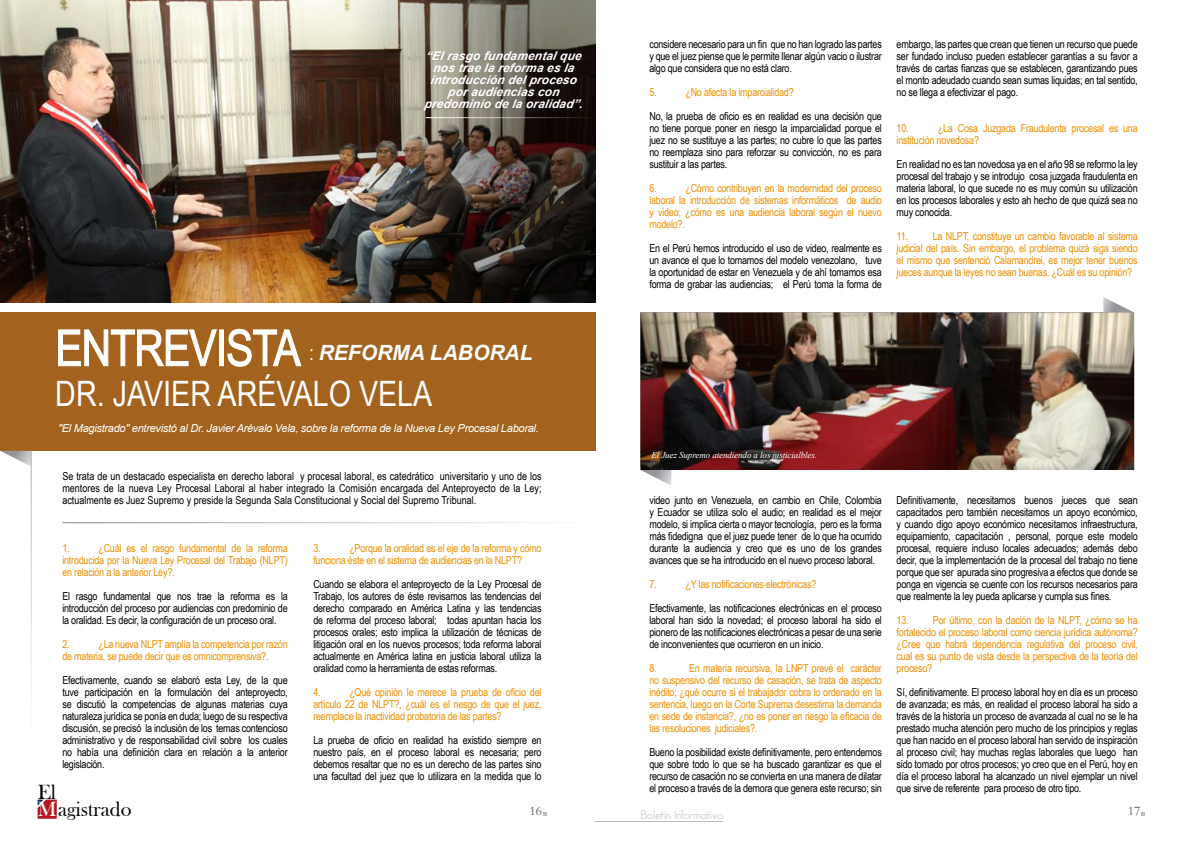
<style>
.page{position:relative;width:1191px;height:842px;background:#fff}
.page>*{position:absolute;margin:0;border:0;box-sizing:border-box;transform-origin:0 0}
.t1{font:50px "Arial Narrow";letter-spacing:-.02em;color:#fff}
.t2{font:35px "Arial Narrow";color:#fff}
.t3{font:21.1px/17.5px "Bask Old Face";color:#000}
.t4{font:italic 700 21px "Arial";color:#fff}
.t5{font:13px "Bembo Std";color:#58595b}
.t6{font:italic 700 12px/12px "Arial";letter-spacing:.01em;color:#fff;text-align:center}
.t7{font:300 12px "Geosans";color:#babcbe}
.t8{font:11px/12px "Arial Narrow";letter-spacing:-.02em;color:#000;text-align:justify}
.t9{font:11px/12px "Arial Narrow";letter-spacing:-.02em;color:#ed8f03;text-align:justify}
.t10{font:italic 11px "Arial";letter-spacing:-.025em;color:#fff}
.t11{font:italic 9px "Times New Roman";letter-spacing:-.01em;color:#fff}
.s1{font-family:"Arial Narrow";font-weight:400;font-style:normal}
.s2{color:#fff}
</style>
<div class="page">
<svg style="left:543px;top:812px;width:4px;height:3px"></svg>
<svg style="left:1141px;top:812px;width:4px;height:3px"></svg>
<svg style="left:38px;top:799px;width:19px;height:20px"></svg>
<hr style="left:595px;top:821px;width:127px;height:1px;background:#babcbe">
<hr style="left:31px;top:312px;width:1px;height:427px;background:#828487">
<hr style="left:62px;top:522px;width:533px;height:1px;background:#828487">
<div style="left:0;top:313px;width:595px;height:138px;background:#a3631e"></div>
<svg style="left:58px;top:329px;width:159px;height:38px"></svg>
<div style="left:219px;top:329px;width:5px;height:37px;border:1px solid #fff"></div>
<svg style="left:227px;top:328px;width:75px;height:39px"></svg>
<svg style="left:1px;top:451px;width:30px;height:15px"></svg>
<svg style="left:641px;top:470px;width:30px;height:15px"></svg>
<svg style="left:1103px;top:297px;width:31px;height:16px"></svg>
<img style="left:0;top:0;width:313px;height:303px">
<img style="left:313px;top:0;width:282px;height:303px">
<hr style="left:426px;top:117px;width:169px;height:1px;background:#fff">
<img style="left:640px;top:313px;width:494px;height:157px">
<p class="t6" style="left:424px;top:50px;width:163px">“El rasgo fundamental que nos trae la reforma es la introducción del proceso por audiencias con predominio de la oralidad”.</p>
<h1 class="t1" style="left:55px;top:311px;width:247px">ENTREVISTA</h1>
<h2 class="t2" style="left:55px;top:368px;width:379px">DR. JAVIER ARÉVALO VELA</h2>
<h3 class="t4" style="left:309px;top:338px;width:225px"><span class="s1">:</span> REFORMA LABORAL</h3>
<p class="t10" style="left:58px;top:421px;width:482px">"El Magistrado" entrevistó al Dr. Javier Arévalo Vela, sobre la reforma de la Nueva Ley Procesal Laboral.</p>
<p class="t8" style="left:649px;top:38px;width:234px">considere necesario para un fin que no han logrado las partes y que el juez piense que le permite llenar algún vacio o ilustrar algo que considera que no está claro.</p>
<p class="t9" style="left:649px;top:86px;width:9px">5.</p>
<p class="t9" style="left:685px;top:86px;width:110px">¿No afecta la imparcialidad?</p>
<p class="t8" style="left:649px;top:110px;width:234px">No, la prueba de oficio es en realidad es una decisión que no tiene porque poner en riesgo la imparcialidad porque el juez no se sustituye a las partes; no cubre lo que las partes no reemplaza sino para reforzar su convicción, no es para sustituir a las partes.</p>
<p class="t9" style="left:649px;top:182px;width:9px">6.</p>
<p class="t9" style="left:649px;top:182px;width:234px;text-indent:36px">¿Cómo contribuyen en la modernidad del proceso laboral la introducción de sistemas informáticos de audio y video; ¿cómo es una audiencia laboral según el nuevo modelo?.</p>
<p class="t8" style="left:649px;top:242px;width:234px">En el Perú hemos introducido el uso de video, realmente es un avance el que lo tomamos del modelo venezolano, tuve la oportunidad de estar en Venezuela y de ahí tomamos esa forma de grabar las audiencias; el Perú toma la forma de</p>
<p class="t8" style="left:896px;top:38px;width:243px">embargo, las partes que crean que tienen un recurso que puede ser fundado incluso pueden establecer garantías a su favor a través de cartas fianzas que se establecen, garantizando pues el monto adeudado cuando sean sumas liquidas; en tal sentido, no se llega a efectivizar el pago.</p>
<p class="t9" style="left:896px;top:122px;width:14px">10.</p>
<p class="t9" style="left:896px;top:122px;width:243px;text-indent:41px">¿La Cosa Juzgada Fraudulenta procesal es una institución novedosa?</p>
<p class="t8" style="left:896px;top:158px;width:243px">En realidad no es tan novedosa ya en el año 98 se reformo la ley procesal del trabajo y se introdujo cosa juzgada fraudulenta en materia laboral, lo que sucede no es muy común su utilización en los procesos laborales y esto ah hecho de que quizá sea no muy conocida.</p>
<p class="t9" style="left:896px;top:230px;width:243px">11. La NLPT, constituye un cambio favorable al sistema judicial del país. Sin embargo, el problema quizá siga siendo el mismo que sentenció Calamandrei, es mejor tener buenos jueces aunque la leyes no sean buenas. ¿Cuál es su opinión?</p>
<p class="t11" style="left:651px;top:448px;width:167px">El Juez Supremo atendiendo a los justicialbles.</p>
<p class="t8" style="left:62px;top:470px;width:481px">Se trata de un destacado especialista en derecho laboral y procesal laboral, es catedrático universitario y uno de los mentores de la nueva Ley Procesal Laboral al haber integrado la Comisión encargada del Anteproyecto de la Ley; actualmente es Juez Supremo y preside la Segunda Sala Constitucional y Social del Supremo Tribunal.</p>
<p class="t9" style="left:62px;top:542px;width:9px">1.</p>
<p class="t8" style="left:649px;top:494px;width:234px">video junto en Venezuela, en cambio en Chile, Colombia y Ecuador se utiliza solo el audio; en realidad es el mejor modelo, si implica cierta o mayor tecnología, pero es la forma más fidedigna que el juez puede tener de lo que ha ocurrido durante la audiencia y creo que es uno de los grandes avances que se ha introducido en el nuevo proceso laboral.</p>
<p class="t9" style="left:649px;top:578px;width:9px">7.</p>
<p class="t9" style="left:685px;top:578px;width:132px">¿Y las notificaciones electrónicas?</p>
<p class="t8" style="left:649px;top:602px;width:234px">Efectivamente, las notificaciones electrónicas en el proceso laboral han sido la novedad; el proceso laboral ha sido el pionero de las notificaciones electrónicas a pesar de una serie de inconvenientes que ocurrieron en un inicio.</p>
<p class="t9" style="left:649px;top:662px;width:9px">8.</p>
<p class="t8" style="left:896px;top:494px;width:243px">Definitivamente, necesitamos buenos jueces que sean capacitados pero también necesitamos un apoyo económico, y cuando digo apoyo económico necesitamos infraestructura, equipamiento, capacitación , personal, porque este modelo procesal, requiere incluso locales adecuados; además debo decir, que la implementación de la procesal del trabajo no tiene porque que ser apurada sino progresiva a efectos que donde se ponga en vigencia se cuente con los recursos necesarios para que realmente la ley pueda aplicarse y cumpla sus fines.</p>
<p class="t9" style="left:896px;top:614px;width:243px">13. Por último, con la dación de la NLPT, ¿cómo se ha fortalecido el proceso laboral como ciencia jurídica autónoma? ¿Cree que habrá dependencia regulativa del proceso civil, cual es su punto de vista desde la perspectiva de la teoría del proceso?</p>
<p class="t8" style="left:896px;top:686px;width:243px">Sí, definitivamente. El proceso laboral hoy en día es un proceso de avanzada; es más, en realidad el proceso laboral ha sido a través de la historia un proceso de avanzada al cual no se le ha prestado mucha atención pero mucho de los principios y reglas que han nacido en el proceso laboral han servido de inspiración al proceso civil; hay muchas reglas laborales que luego han sido tomado por otros procesos; yo creo que en el Perú, hoy en día el proceso laboral ha alcanzado un nivel ejemplar un nivel que sirve de referente para proceso de otro tipo.</p>
<p class="t9" style="left:62px;top:542px;width:227px;text-indent:36px">¿Cuál es el rasgo fundamental de la reforma introducida por la Nueva Ley Procesal del Trabajo (NLPT) en relación a la anterior Ley?.</p>
<p class="t8" style="left:62px;top:590px;width:227px">El rasgo fundamental que nos trae la reforma es la introducción del proceso por audiencias con predominio de la oralidad. Es decir, la configuración de un proceso oral.</p>
<p class="t9" style="left:62px;top:638px;width:9px">2.</p>
<p class="t9" style="left:313px;top:542px;width:230px;text-indent:36px">¿Porque la oralidad es el eje de la reforma y cómo funciona éste en el sistema de audiencias en la NLPT?</p>
<p class="t8" style="left:313px;top:578px;width:230px">Cuando se elabora el anteproyecto de la Ley Procesal de Trabajo, los autores de éste revisamos las tendencias del derecho comparado en América Latina y las tendencias de reforma del proceso laboral; todas apuntan hacia los procesos orales; esto implica la utilización de técnicas de litigación oral en los nuevos procesos; toda reforma laboral actualmente en América latina en justicia laboral utiliza la oralidad como la herramienta de estas reformas.</p>
<p class="t9" style="left:313px;top:686px;width:9px">4.</p>
<p class="t9" style="left:313px;top:542px;width:9px">3.</p>
<p class="t9" style="left:62px;top:638px;width:227px;text-indent:36px">¿La nueva NLPT amplía la competencia por razón de materia, se puede decir que es omnicomprensiva?.</p>
<p class="t8" style="left:62px;top:674px;width:227px">Efectivamente, cuando se elaboró esta Ley, de la que tuve participación en la formulación del anteproyecto, se discutió la competencias de algunas materias cuya naturaleza jurídica se ponía en duda; luego de su respectiva discusión, se precisó la inclusión de los temas contencioso administrativo y de responsabilidad civil sobre los cuales no había una definición clara en relación a la anterior legislación.</p>
<p class="t9" style="left:649px;top:662px;width:234px;text-indent:40px">En materia recursiva, la LNPT prevé el carácter no suspensivo del recurso de casación, se trata de aspecto inédito; ¿qué ocurre si el trabajador cobra lo ordenado en la sentencia, luego en la Corte Suprema desestima la demanda en sede de instancia?, ¿no es poner en riesgo la eficacia de las resoluciones judiciales?.</p>
<p class="t8" style="left:649px;top:746px;width:234px">Bueno la posibilidad existe definitivamente, pero entendemos que sobre todo lo que se ha buscado garantizar es que el recurso de casación no se convierta en una manera de dilatar el proceso a través de la demora que genera este recurso; sin</p>
<p class="t9" style="left:313px;top:686px;width:230px;text-indent:36px">¿Qué opinión le merece la prueba de oficio del artículo 22 de NLPT?, ¿cuál es el riesgo de que el juez, reemplace la inactividad probatoria de las partes?</p>
<p class="t8" style="left:313px;top:734px;width:230px">La prueba de oficio en realidad ha existido siempre en nuestro país, en el proceso laboral es necesaria; pero debemos resaltar que no es un derecho de las partes sino una facultad del juez que lo utilizara en la medida que lo</p>
<h3 class="t3" style="left:38px;top:783px;width:95px">El<br><span class="s2">M</span> agistrado</h3>
<p class="t5" style="left:529px;top:804px;width:14px">16</p>
<p class="t5" style="left:1127px;top:804px;width:14px">17</p>
<p class="t7" style="left:640px;top:808px;width:84px">Boletín Informativo</p>
</div>
